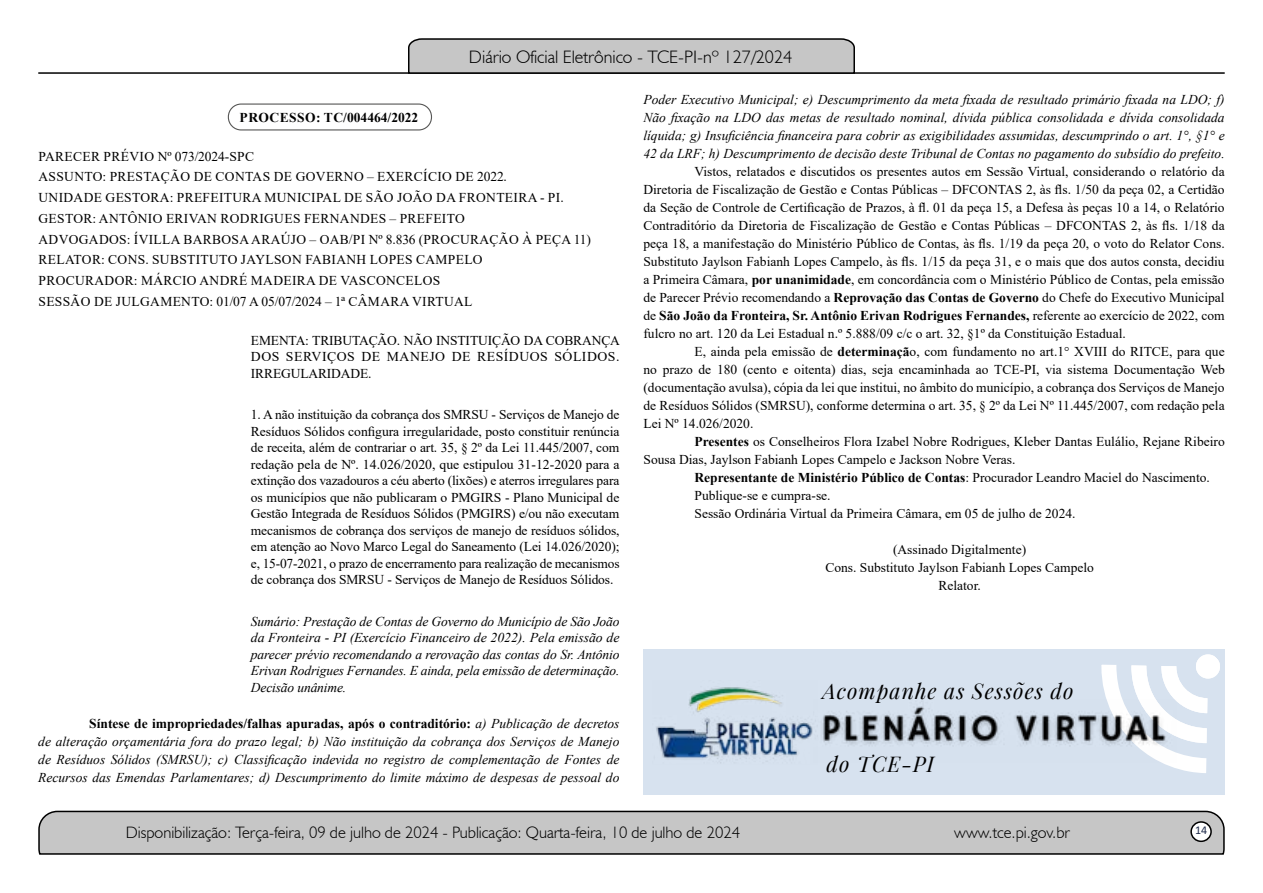
<style>
.page{position:relative;width:1263px;height:893px;background:#fff}
.page>*{position:absolute;margin:0;border:0;box-sizing:border-box;transform-origin:0 0}
.t1{font:italic 21.3px "Playfair Display";letter-spacing:.05em;color:#000}
.t2{font:300 18px "Humanist 521 BT";color:#000}
.t3{font:300 16.5px "Humanist 521 BT";color:#000}
.t4{font:13.5px/18px "Times New Roman";color:#000;text-align:justify}
.t5{font:italic 13.5px/18px "Times New Roman";color:#000;text-align:justify}
.t6{font:13.5px/20.7px "Times New Roman";letter-spacing:.025em;color:#000}
.t7{font:700 13.5px "Times New Roman";letter-spacing:.02em;color:#000}
.t8{font:12px "Calibri";color:#212d4c}
.s1{font-weight:700;font-style:normal}
.s2{font-weight:700}
</style>
<div class="page">
<svg style="left:38px;top:810px;width:1187px;height:45px;background:#b9b9b9"></svg>
<div style="left:1191px;top:822px;width:20px;height:19px;background:#fff;border-radius:50%"></div>
<div style="left:1190px;top:821px;width:22px;height:21px;border:2px solid #000;border-radius:50%"></div>
<hr style="left:38px;top:72px;width:1187px;height:2px;background:#000">
<svg style="left:407px;top:38px;width:449px;height:36px;background:#b4b4b4"></svg>
<div style="left:228px;top:104px;width:204px;height:27px;border:1px solid #575756;border-radius:13px"></div>
<div style="left:643px;top:650px;width:582px;height:145px;background:#d7e2ef"></div>
<svg style="left:1101px;top:654px;width:119px;height:119px"></svg>
<img style="left:656px;top:687px;width:157px;height:76px">
<img style="left:822px;top:699px;width:355px;height:63px">
<h2 class="t2" style="left:469px;top:46px;width:325px">Diário Oficial Eletrônico - TCE-PI-nº 127/2024</h2>
<p class="t7" style="left:240px;top:107px;width:180px">PROCESSO: TC/004464/2022</p>
<p class="t6" style="left:39px;top:145px;width:554px">PARECER PRÉVIO Nº 073/2024-SPC<br>ASSUNTO: PRESTAÇÃO DE CONTAS DE GOVERNO – EXERCÍCIO DE 2022.<br>UNIDADE GESTORA: PREFEITURA MUNICIPAL DE SÃO JOÃO DA FRONTEIRA - PI.<br>GESTOR: ANTÔNIO ERIVAN RODRIGUES FERNANDES – PREFEITO<br>ADVOGADOS: ÍVILLA BARBOSA ARAÚJO – OAB/PI Nº 8.836 (PROCURAÇÃO À PEÇA 11)<br>RELATOR: CONS. SUBSTITUTO JAYLSON FABIANH LOPES CAMPELO<br>PROCURADOR: MÁRCIO ANDRÉ MADEIRA DE VASCONCELOS<br>SESSÃO DE JULGAMENTO: 01/07 A 05/07/2024 – 1ª CÂMARA VIRTUAL</p>
<p class="t4" style="left:251px;top:331px;width:371px;line-height:16.5px">EMENTA: TRIBUTAÇÃO. NÃO INSTITUIÇÃO DA COBRANÇA DOS SERVIÇOS DE MANEJO DE RESÍDUOS SÓLIDOS.<br>IRREGULARIDADE.</p>
<p class="t4" style="left:251px;top:406px;width:370px;line-height:16.5px">1. A não instituição da cobrança dos SMRSU - Serviços de Manejo de Resíduos Sólidos configura irregularidade, posto constituir renúncia de receita, além de contrariar o art. 35, § 2º da Lei 11.445/2007, com redação pela de Nº. 14.026/2020, que estipulou 31-12-2020 para a extinção dos vazadouros a céu aberto (lixões) e aterros irregulares para os municípios que não publicaram o PMGIRS - Plano Municipal de Gestão Integrada de Resíduos Sólidos (PMGIRS) e/ou não executam mecanismos de cobrança dos serviços de manejo de resíduos sólidos, em atenção ao Novo Marco Legal do Saneamento (Lei 14.026/2020); e, 15-07-2021, o prazo de encerramento para realização de mecanismos de cobrança dos SMRSU - Serviços de Manejo de Resíduos Sólidos.</p>
<p class="t5" style="left:251px;top:612px;width:370px;line-height:16.5px">Sumário: Prestação de Contas de Governo do Município de São João da Fronteira - PI (Exercício Financeiro de 2022). Pela emissão de parecer prévio recomendando a rerovação das contas do Sr. Antônio Erivan Rodrigues Fernandes. E ainda, pela emissão de determinação.<br>Decisão unânime.</p>
<p class="t5" style="left:38px;top:714px;width:583px;text-indent:51px"><span class="s1">Síntese de impropriedades/falhas apuradas, após o contraditório:</span> a) Publicação de decretos de alteração orçamentária fora do prazo legal; b) Não instituição da cobrança dos Serviços de Manejo de Resíduos Sólidos (SMRSU); c) Classificação indevida no registro de complementação de Fontes de Recursos das Emendas Parlamentares; d) Descumprimento do limite máximo de despesas de pessoal do</p>
<p class="t5" style="left:643px;top:90px;width:583px">Poder Executivo Municipal; e) Descumprimento da meta fixada de resultado primário fixada na LDO; f)<br>Não fixação na LDO das metas de resultado nominal, dívida pública consolidada e dívida consolidada líquida; g) Insuficiência financeira para cobrir as exigibilidades assumidas, descumprindo o art. 1°, §1° e 42 da LRF; h) Descumprimento de decisão deste Tribunal de Contas no pagamento do subsídio do prefeito.</p>
<p class="t4" style="left:643px;top:162px;width:583px;text-indent:51px">Vistos, relatados e discutidos os presentes autos em Sessão Virtual, considerando o relatório da Diretoria de Fiscalização de Gestão e Contas Públicas – DFCONTAS 2, às fls. 1/50 da peça 02, a Certidão da Seção de Controle de Certificação de Prazos, à fl. 01 da peça 15, a Defesa às peças 10 a 14, o Relatório Contraditório da Diretoria de Fiscalização de Gestão e Contas Públicas – DFCONTAS 2, às fls. 1/18 da peça 18, a manifestação do Ministério Público de Contas, às fls. 1/19 da peça 20, o voto do Relator Cons.<br>Substituto Jaylson Fabianh Lopes Campelo, às fls. 1/15 da peça 31, e o mais que dos autos consta, decidiu a Primeira Câmara, <span class="s2">por unanimidade</span>, em concordância com o Ministério Público de Contas, pela emissão de Parecer Prévio recomendando a <span class="s2">Reprovação das Contas de Governo</span> do Chefe do Executivo Municipal de <span class="s2">São João da Fronteira, Sr. Antônio Erivan Rodrigues Fernandes,</span> referente ao exercício de 2022, com fulcro no art. 120 da Lei Estadual n.º 5.888/09 c/c o art. 32, §1º da Constituição Estadual.</p>
<p class="t4" style="left:643px;top:342px;width:583px;text-indent:51px">E, ainda pela emissão de <span class="s2">determinaçã</span>o, com fundamento no art.1° XVIII do RITCE, para que no prazo de 180 (cento e oitenta) dias, seja encaminhada ao TCE-PI, via sistema Documentação Web (documentação avulsa), cópia da lei que institui, no âmbito do município, a cobrança dos Serviços de Manejo de Resíduos Sólidos (SMRSU), conforme determina o art. 35, § 2º da Lei Nº 11.445/2007, com redação pela Lei Nº 14.026/2020.</p>
<p class="t4" style="left:643px;top:432px;width:583px;text-indent:51px"><span class="s2">Presentes</span> os Conselheiros Flora Izabel Nobre Rodrigues, Kleber Dantas Eulálio, Rejane Ribeiro<br>Sousa Dias, Jaylson Fabianh Lopes Campelo e Jackson Nobre Veras.</p>
<p class="t4" style="left:694px;top:468px;width:517px;text-align:left"><span class="s2">Representante de Ministério Público de Contas</span>: Procurador Leandro Maciel do Nascimento.<br>Publique-se e cumpra-se.<br>Sessão Ordinária Virtual da Primeira Câmara, em 05 de julho de 2024.</p>
<p class="t4" style="left:825px;top:540px;width:270px;text-align:center">(Assinado Digitalmente)<br>Cons. Substituto Jaylson Fabianh Lopes Campelo<br>Relator.</p>
<h1 class="t1" style="left:822px;top:674px;width:252px">Acompanhe as Sessões do</h1>
<h1 class="t1" style="left:826px;top:748px;width:109px">do TCE-PI</h1>
<p class="t3" style="left:126px;top:822px;width:616px">Disponibilização: Terça-feira, 09 de julho de 2024 - Publicação: Quarta-feira, 10 de julho de 2024</p>
<p class="t3" style="left:954px;top:822px;width:117px">www.tce.pi.gov.br</p>
<p class="t8" style="left:1195px;top:821px;width:14px">14</p>
</div>
